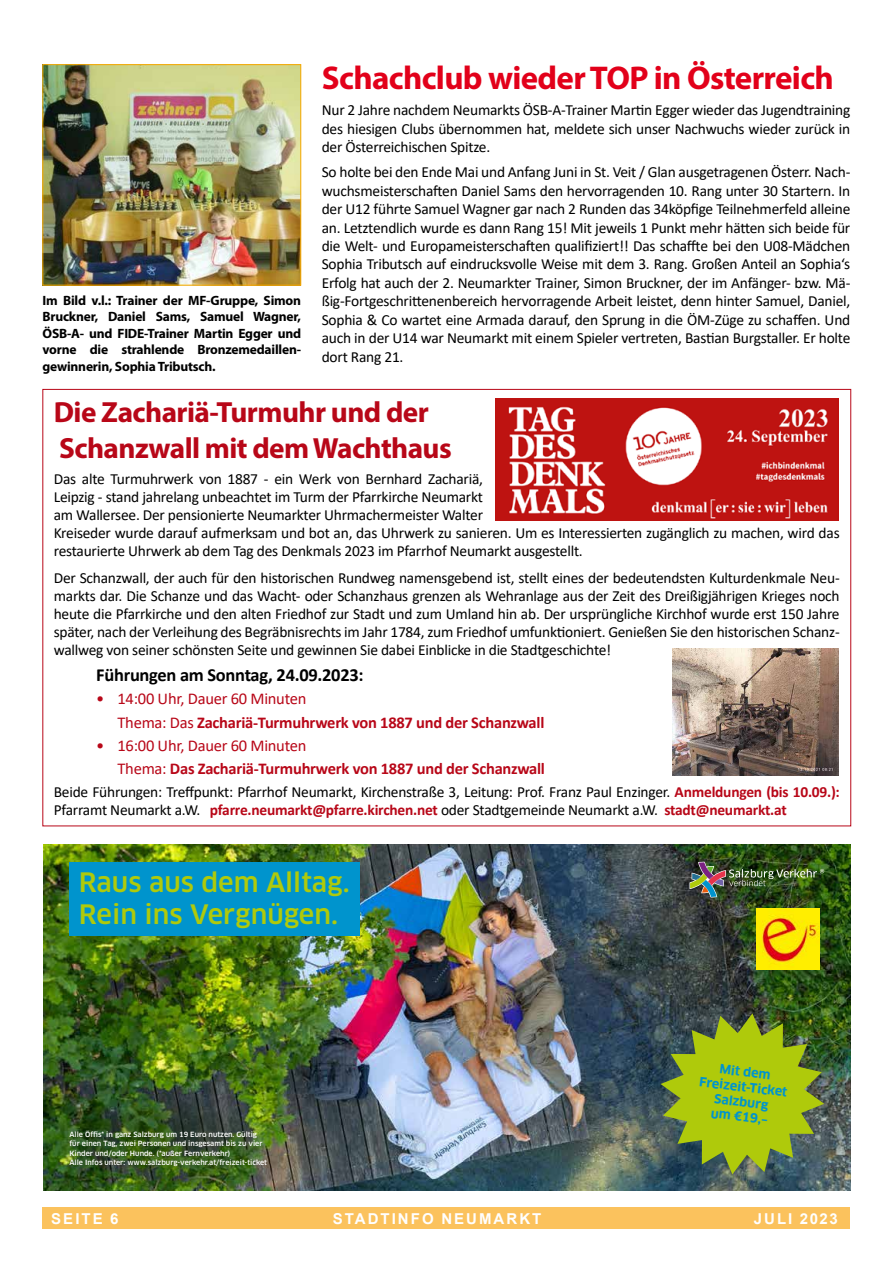
<style>
.page{position:relative;width:893px;height:1263px;background:#fff}
.page>*{position:absolute;margin:0;border:0;box-sizing:border-box;transform-origin:0 0}
.t1{font:700 33px "Myriad Pro";letter-spacing:-.02em;color:#e2001a}
.t2{font:700 29.25px/35.5px "Myriad Pro";letter-spacing:-.02em;color:#b80718}
.t3{font:500 26.25px/31.5px "Clan OT";color:#afca0b}
.t4{font:700 18.45px "Calibri";letter-spacing:-.015em;color:#000}
.t5{font:700 16.5px/23.1px "Calibri";letter-spacing:-.015em;color:#b80718}
.t6{font:15.45px/18.5px "Calibri";letter-spacing:-.015em;color:#000;text-align:justify}
.t7{font:700 15px "Arial";letter-spacing:.135em;color:#fff}
.t8{font:700 13.5px/16.5px "Myriad Pro";letter-spacing:-.015em;color:#000;text-align:justify}
.t9{font:700 12.45px/14.9px "Clan OT";color:#0094cd;text-align:center}
.t10{font:500 7.05px/9.3px "Clan OT";color:#fff}
.s1{font-weight:400}
.s2{font-weight:700;color:#b80718}
</style>
<div class="page">
<div style="left:43px;top:1208px;width:807px;height:21px;background:#fbc25d"></div>
<img style="left:496px;top:398px;width:343px;height:122px">
<img style="left:672px;top:649px;width:167px;height:126px">
<img style="left:43px;top:844px;width:807px;height:347px">
<img style="left:43px;top:1098px;width:239px;height:92px">
<div style="left:69px;top:862px;width:291px;height:74px;background:#0094cd"></div>
<img style="left:661px;top:1013px;width:163px;height:161px">
<img style="left:689px;top:862px;width:135px;height:35px">
<img style="left:45px;top:66px;width:254px;height:217px">
<div style="left:43px;top:64px;width:258px;height:221px;border:1px solid #f7a800"></div>
<img style="left:757px;top:909px;width:62px;height:60px">
<p class="t8" style="left:43px;top:291px;width:260px">Im Bild v.l.: Trainer der MF-Gruppe, Simon Bruckner, Daniel Sams, Samuel Wagner, ÖSB-A- und FIDE-Trainer Martin Egger und vorne die strahlende Bronzemedaillen&shy;gewinnerin, Sophia Tributsch.</p>
<h1 class="t1" style="left:322px;top:56px;width:514px">Schachclub wieder TOP in Österreich</h1>
<p class="t6" style="left:322px;top:101px;width:530px">Nur 2 Jahre nachdem Neumarkts ÖSB-A-Trainer Martin Egger wieder das Jugendtraining des hiesigen Clubs übernommen hat, meldete sich unser Nachwuchs wieder zurück in der Österreichischen Spitze.</p>
<p class="t6" style="left:322px;top:162px;width:530px">So holte bei den Ende Mai und Anfang Juni in St. Veit / Glan ausgetragenen Österr. Nach&shy;wuchsmeisterschaften Daniel Sams den hervorragenden 10. Rang unter 30 Startern. In der U12 führte Samuel Wagner gar nach 2 Runden das 34köpfige Teilnehmerfeld alleine an. Letztendlich wurde es dann Rang 15! Mit jeweils 1 Punkt mehr hätten sich beide für die Welt- und Europameisterschaften qualifiziert!! Das schaffte bei den U08-Mädchen Sophia Tributsch auf eindrucksvolle Weise mit dem 3. Rang. Großen Anteil an Sophia‘s Erfolg hat auch der 2. Neumarkter Trainer, Simon Bruckner, der im Anfänger- bzw. Mä&shy;ßig-Fortgeschrittenenbereich hervorragende Arbeit leistet, denn hinter Samuel, Daniel, Sophia &amp; Co wartet eine Armada darauf, den Sprung in die ÖM-Züge zu schaffen. Und auch in der U14 war Neumarkt mit einem Spieler vertreten, Bastian Burgstaller. Er holte dort Rang 21.</p>
<h2 class="t2" style="left:54px;top:394px;width:399px">Die Zachariä-Turmuhr und der<br>Schanzwall mit dem Wachthaus</h2>
<p class="t6" style="left:54px;top:470px;width:787px;line-height:18px;text-align:left">Das alte Turmuhrwerk von 1887 - ein Werk von Bernhard Zachariä,<br>Leipzig - stand jahrelang unbeachtet im Turm der Pfarrkirche Neumarkt<br>am Wallersee. Der pensionierte Neumarkter Uhrmachermeister Walter<br>Kreiseder wurde darauf aufmerksam und bot an, das Uhrwerk zu sanieren. Um es Interessierten zugänglich zu machen, wird das restaurierte Uhrwerk ab dem Tag des Denkmals 2023 im Pfarrhof Neumarkt ausgestellt.</p>
<p class="t6" style="left:54px;top:568px;width:788px;line-height:18px">Der Schanzwall, der auch für den historischen Rundweg namensgebend ist, stellt eines der bedeutendsten Kulturdenkmale Neu&shy;markts dar. Die Schanze und das Wacht- oder Schanzhaus grenzen als Wehranlage aus der Zeit des Dreißigjährigen Krieges noch heute die Pfarrkirche und den alten Friedhof zur Stadt und zum Umland hin ab. Der ursprüngliche Kirchhof wurde erst 150 Jahre später, nach der Verleihung des Begräbnisrechts im Jahr 1784, zum Friedhof umfunktioniert. Genießen Sie den historischen Schanz&shy;wallweg von seiner schönsten Seite und gewinnen Sie dabei Einblicke in die Stadtgeschichte!</p>
<p class="t4" style="left:96px;top:662px;width:269px">Fü hrungen am Sonntag, 24.09.2023:</p>
<p class="t5" style="left:118px;top:687px;width:428px;text-indent:-21px"><span class="s1">• 14:00 Uhr, Dauer 60 Minuten<br>Thema: Das</span> Zachariä-Turmuhrwerk von 1887 und der Schanzwall</p>
<p class="t5" style="left:118px;top:733px;width:429px;text-indent:-21px"><span class="s1">• 16:00 Uhr, Dauer 60 Minuten<br>Thema:</span> Das Zachariä-Turmuhrwerk von 1887 und der Schanzwall</p>
<p class="t6" style="left:54px;top:782px;width:788px;line-height:18px">Beide Führungen: Treffpunkt: Pfarrhof Neumarkt, Kirchenstraße 3, Leitung: Prof. Franz Paul Enzinger. <span class="s2">Anmeldungen (bis 10.09.):<br></span>Pfarramt Neumarkt a.W. <span class="s2">pfarre.neumarkt@pfarre.kirchen.net</span> oder Stadtgemeinde Neumarkt a.W. <span class="s2">stadt@neumarkt.at</span></p>
<h3 class="t3" style="left:79px;top:867px;width:272px">Raus aus dem Alltag.<br>Rein ins Vergnügen.</h3>
<p class="t10" style="left:69px;top:1130px;width:199px">Alle Öffis* in ganz Salzburg um 19 Euro nutzen. Gültig für einen Tag, zwei Personen und insgesamt bis zu vier Kinder und/oder Hunde. (*außer Fernverkehr)<br>Alle Infos unter: www.salzburg-verkehr.at/freizeit-ticket</p>
<p class="t9" style="left:702px;top:1059px;width:90px;rotate:7deg">Mit dem<br>Freizeit-Ticket<br>Salzburg<br>um €19,–</p>
<p class="t7" style="left:51px;top:1208px;width:69px">SEITE 6</p>
<p class="t7" style="left:333px;top:1208px;width:210px">STADTINFO NEUMARKT</p>
<p class="t7" style="left:754px;top:1208px;width:85px">JULI 2023</p>
</div>
